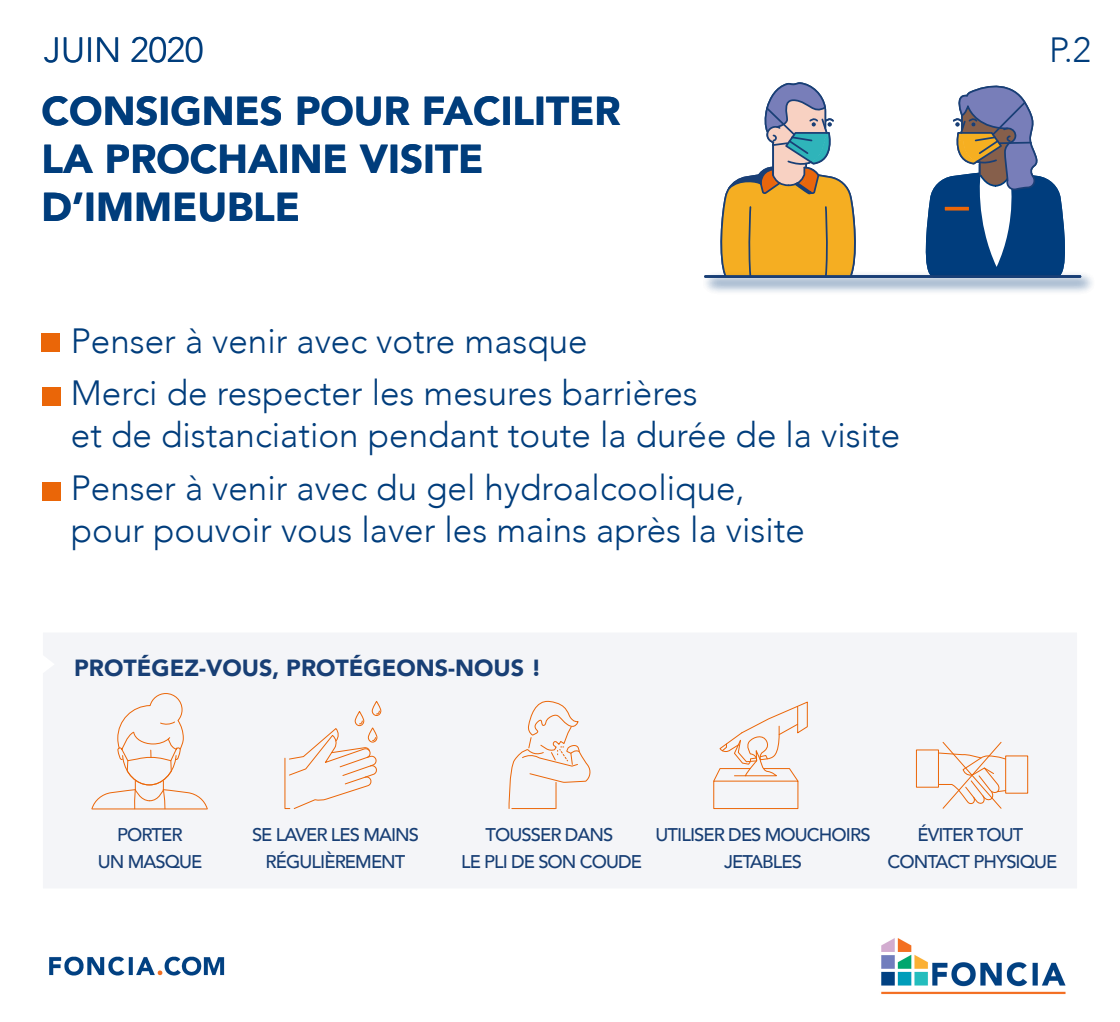
<style>
.page{position:relative;width:1120px;height:1022px;background:#fff}
.page>*{position:absolute;margin:0;border:0;box-sizing:border-box;transform-origin:0 0}
.t1{font:900 40.25px/48.3px "Avenir";color:#003d7c}
.t2{font:300 35px/52.5px "Avenir";color:#003d7c}
.t3{font:900 23.36px "Avenir";color:#183f75}
.t4{font:500 18.38px/26.7px "Avenir";letter-spacing:-.05em;color:#183f75;text-align:center}
</style>
<div class="page">
<div style="left:42px;top:333px;width:18px;height:19px;background:#ea6608"></div>
<div style="left:42px;top:388px;width:18px;height:18px;background:#ea6608"></div>
<div style="left:42px;top:482px;width:18px;height:18px;background:#ea6608"></div>
<img style="left:49px;top:938px;width:1017px;height:57px">
<div style="left:43px;top:633px;width:1034px;height:255px;background:#f4f5f8"></div>
<svg style="left:508px;top:700px;width:85px;height:109px"></svg>
<hr style="left:512px;top:808px;width:44px;height:1px;background:#eb6608">
<svg style="left:284px;top:701px;width:98px;height:109px"></svg>
<div style="left:916px;top:750px;width:23px;height:38px;border:1px solid #eb6608"></div>
<div style="left:1005px;top:756px;width:23px;height:38px;border:1px solid #eb6608"></div>
<svg style="left:938px;top:741px;width:69px;height:69px"></svg>
<div style="left:713px;top:781px;width:85px;height:28px;border:1px solid #eb6608"></div>
<svg style="left:713px;top:701px;width:95px;height:81px"></svg>
<svg style="left:91px;top:693px;width:117px;height:117px"></svg>
<hr style="left:92px;top:809px;width:115px;height:1px;background:#eb6608">
<img style="left:704px;top:274px;width:388px;height:18px">
<hr style="left:705px;top:275px;width:375px;height:3px;background:#193f76">
<svg style="left:718px;top:82px;width:140px;height:197px"></svg>
<svg style="left:922px;top:85px;width:146px;height:190px"></svg>
<p class="t2" style="left:44px;top:23px;width:161px">JUIN 2020</p>
<p class="t2" style="left:1049px;top:24px;width:44px">P.2</p>
<p class="t1" style="left:42px;top:86px;width:581px">CONSIGNES POUR FACILITER<br>LA PROCHAINE VISITE<br>D’IMMEUBLE</p>
<p class="t2" style="left:71px;top:314px;width:628px">Penser à venir avec votre masque<br>Merci de respecter les mesures barrières</p>
<p class="t2" style="left:71px;top:409px;width:831px">et de distanciation pendant toute la durée de la visite<br>Penser à venir avec du gel hydroalcoolique,</p>
<p class="t2" style="left:71px;top:503px;width:736px">pour pouvoir vous laver les mains après la visite</p>
<p class="t3" style="left:74px;top:648px;width:469px">PROTÉGEZ-VOUS, PROTÉGEONS-NOUS !</p>
<p class="t4" style="left:98px;top:821px;width:106px">PORTER<br>UN MASQUE</p>
<p class="t4" style="left:461px;top:821px;width:182px">TOUSSER DANS<br>LE PLI DE SON COUDE</p>
<p class="t4" style="left:656px;top:821px;width:216px">UTILISER DES MOUCHOIRS<br>JETABLES</p>
<p class="t4" style="left:888px;top:821px;width:171px">ÉVITER TOUT<br>CONTACT PHYSIQUE</p>
<p class="t4" style="left:252px;top:821px;width:169px">SE LAVER LES MAINS<br>RÉGULIÈREMENT</p>
</div>
